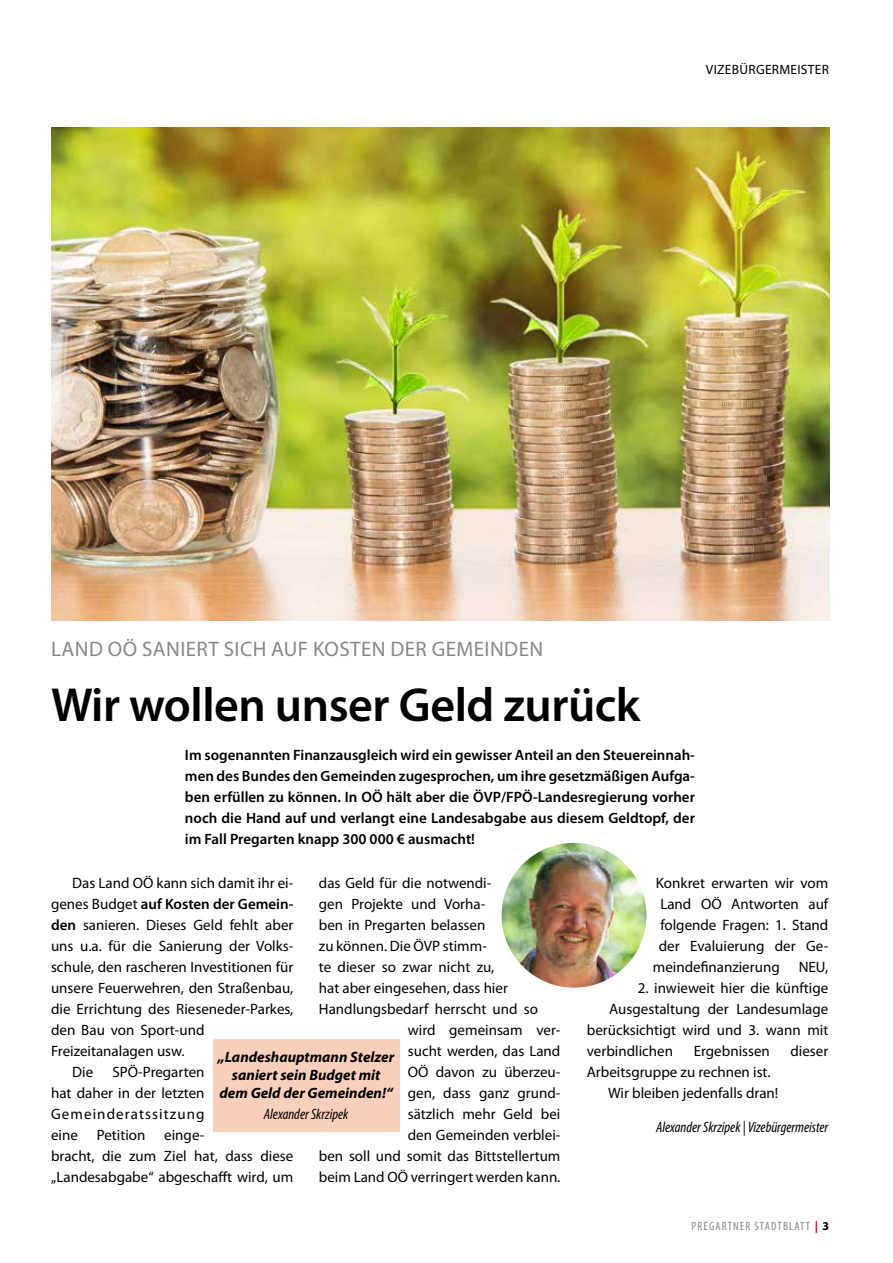
<style>
.page{position:relative;width:893px;height:1263px;background:#fff}
.page>*{position:absolute;margin:0;border:0;box-sizing:border-box;transform-origin:0 0}
.t1{font:600 48px "Myriad Pro";letter-spacing:-.01em;color:#000}
.t2{font:21px "Myriad Pro";letter-spacing:.02em;color:#87888a}
.t3{font:15px/21px "Myriad Pro";color:#000}
.t4{font:600 15px/21px "Myriad Pro";color:#000;text-align:justify}
.t5{font:italic 700 15px/18px "Myriad Pro";color:#000;text-align:center}
.t6{font:italic condensed 15px "Myriad Pro";color:#000}
.t7{font:13.5px "Myriad Pro";letter-spacing:.02em;color:#000}
.t8{font:condensed 12px "Myriad Pro";letter-spacing:.1em;color:#87888a}
.s1{font-weight:400}
.s2{font-weight:600}
.s3{font-weight:700;font-stretch:normal;color:#e2001a}
.s4{font-weight:700;font-stretch:normal;color:#000}
</style>
<div class="page">
<img style="left:502px;top:843px;width:144px;height:145px;border-radius:72px">
<img style="left:51px;top:128px;width:778px;height:493px">
<div style="left:213px;top:1039px;width:186px;height:92px;background:#facfbb"></div>
<p class="t7" style="left:706px;top:61px;width:125px">VIZEBÜRGERMEISTER</p>
<h2 class="t2" style="left:51px;top:636px;width:493px">LAND OÖ SANIERT SICH AUF KOSTEN DER GEMEINDEN</h2>
<h1 class="t1" style="left:51px;top:674px;width:591px">Wir wollen unser Geld zurück</h1>
<p class="t4" style="left:185px;top:744px;width:511px">Im sogenannten Finanzausgleich wird ein gewisser Anteil an den Steuereinnah&shy;men des Bundes den Gemeinden zugesprochen, um ihre gesetzmäßigen Aufga&shy;ben erfüllen zu können. In OÖ hält aber die ÖVP/FPÖ-Landesregierung vorher noch die Hand auf und verlangt eine Landesabgabe aus diesem Geldtopf, der im Fall Pregarten knapp 300 000 € ausmacht!</p>
<p class="t3" style="left:72px;top:873px;width:223px">Das Land OÖ kann sich damit ihr ei-</p>
<p class="t4" style="left:51px;top:893px;width:244px"><span class="s1">genes Budget</span> auf Kosten der Gemein-</p>
<p class="t3" style="left:51px;top:915px;width:244px"><span class="s2">den</span> sanieren. Dieses Geld fehlt aber</p>
<p class="t3" style="left:51px;top:936px;width:244px">uns u.a. für die Sanierung der Volks-</p>
<p class="t3" style="left:51px;top:957px;width:244px">schule, den rascheren Investitionen für</p>
<p class="t3" style="left:51px;top:978px;width:244px">unsere Feuerwehren, den Straßenbau,</p>
<p class="t3" style="left:51px;top:999px;width:244px">die Errichtung des Rieseneder-Parkes,</p>
<p class="t3" style="left:51px;top:1020px;width:155px">den Bau von Sport-und</p>
<p class="t3" style="left:51px;top:1041px;width:135px">Freizeitanalagen usw.</p>
<p class="t3" style="left:72px;top:1062px;width:23px">Die</p>
<p class="t3" style="left:319px;top:873px;width:174px">das Geld für die notwendi-</p>
<p class="t3" style="left:319px;top:894px;width:168px">gen Projekte und Vorha-</p>
<p class="t3" style="left:319px;top:915px;width:168px">ben in Pregarten belassen</p>
<p class="t3" style="left:319px;top:936px;width:169px">zu können. Die ÖVP stimm-</p>
<p class="t3" style="left:319px;top:957px;width:177px">te dieser so zwar nicht zu,</p>
<p class="t3" style="left:319px;top:978px;width:190px">hat aber eingesehen, dass hier</p>
<p class="t3" style="left:319px;top:999px;width:220px">Handlungsbedarf herrscht und so</p>
<p class="t3" style="left:408px;top:1020px;width:154px">wird gemeinsam ver-</p>
<p class="t3" style="left:408px;top:1041px;width:154px">sucht werden, das Land</p>
<p class="t3" style="left:408px;top:1062px;width:154px">OÖ davon zu überzeu-</p>
<p class="t3" style="left:408px;top:1083px;width:154px">gen, dass ganz grund-</p>
<p class="t3" style="left:408px;top:1104px;width:154px">sätzlich mehr Geld bei</p>
<p class="t3" style="left:408px;top:1125px;width:154px">den Gemeinden verblei-</p>
<p class="t3" style="left:319px;top:1146px;width:243px">ben soll und somit das Bittstellertum</p>
<p class="t3" style="left:319px;top:1167px;width:243px">beim Land OÖ verringert werden kann.</p>
<p class="t5" style="left:218px;top:1048px;width:178px">„Landeshauptmann Stelzer saniert sein Budget mit dem Geld der Gemeinden!“</p>
<p class="t6" style="left:264px;top:1105px;width:86px">Alexander Skrzipek</p>
<p class="t3" style="left:51px;top:1062px;width:155px;text-align:justify;text-indent:61px">SPÖ-Pregarten hat daher in der letzten Gemeinderatssitzung eine</p>
<p class="t3" style="left:97px;top:1125px;width:50px">Petition</p>
<p class="t3" style="left:51px;top:1125px;width:244px;text-indent:113px">einge-<br>bracht, die zum Ziel hat, dass diese „Landesabgabe“ abgeschafft wird, um</p>
<p class="t3" style="left:656px;top:873px;width:174px">Konkret erwarten wir vom</p>
<p class="t3" style="left:660px;top:894px;width:170px">Land OÖ Antworten auf</p>
<p class="t3" style="left:660px;top:915px;width:169px">folgende Fragen: 1. Stand</p>
<p class="t3" style="left:659px;top:936px;width:171px">der Evaluierung der Ge-</p>
<p class="t3" style="left:653px;top:957px;width:128px">meindefinanzierung</p>
<p class="t3" style="left:799px;top:957px;width:31px">NEU,</p>
<p class="t3" style="left:638px;top:978px;width:192px">2. inwieweit hier die künftige</p>
<p class="t3" style="left:609px;top:999px;width:221px">Ausgestaltung der Landesumlage</p>
<p class="t3" style="left:587px;top:1020px;width:243px">berücksichtigt wird und 3. wann mit</p>
<p class="t3" style="left:587px;top:1041px;width:88px">verbindlichen</p>
<p class="t3" style="left:694px;top:1041px;width:78px">Ergebnissen</p>
<p class="t3" style="left:790px;top:1041px;width:39px">dieser</p>
<p class="t3" style="left:608px;top:1062px;width:172px;text-indent:-21px">Arbeitsgruppe zu rechnen ist.<br>Wir bleiben jedenfalls dran!</p>
<p class="t6" style="left:656px;top:1118px;width:174px">Alexander Skrzipek | Vizebürgermeister</p>
<p class="t8" style="left:691px;top:1219px;width:139px">PREGARTNER STADTBLATT <span class="s3">|</span> <span class="s4">3</span></p>
</div>
